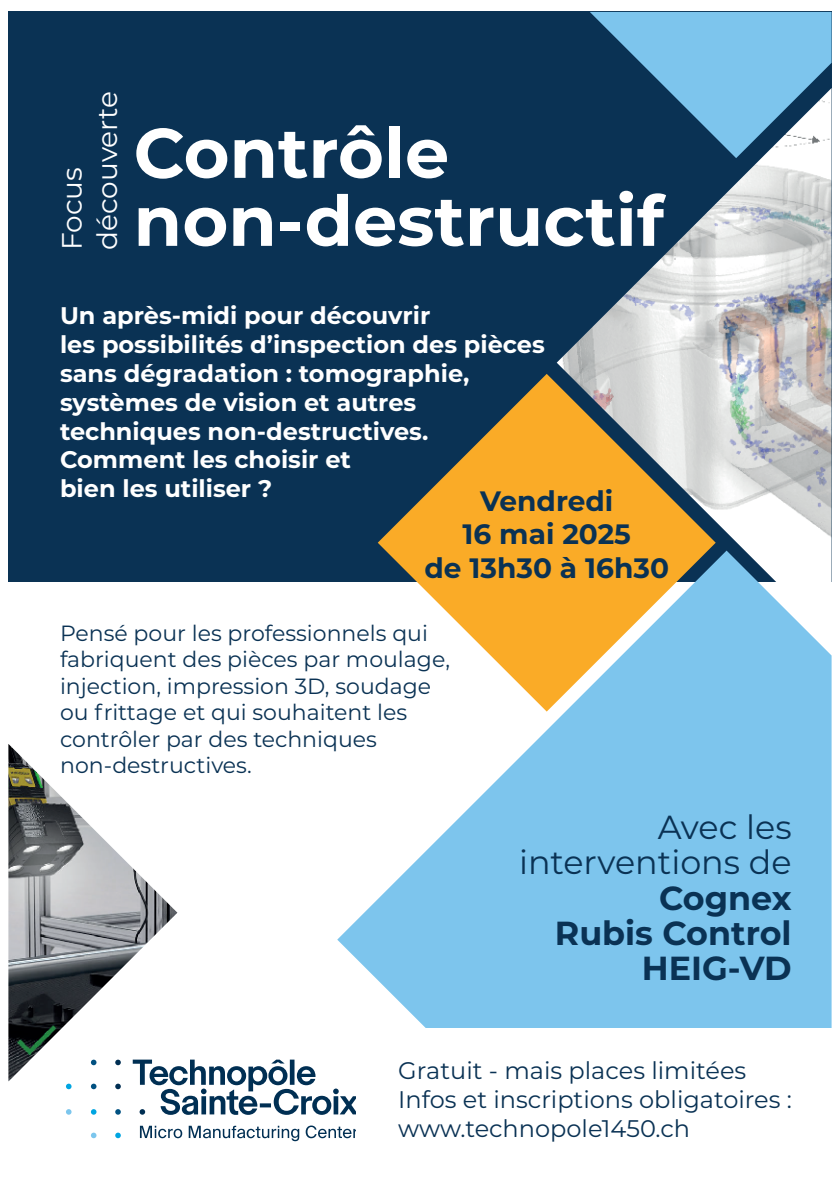
<style>
.page{position:relative;width:840px;height:1191px;background:#fff}
.page>*{position:absolute;margin:0;border:0;box-sizing:border-box;transform-origin:0 0}
.t1{font:700 70px/68px "Montserrat";color:#fff}
.t2{font:700 33.4px/35.2px "Montserrat";color:#0a3254;text-align:right}
.t3{font:33.4px/35.2px "Montserrat";color:#0a3254;text-align:right}
.t4{font:700 28px/33.6px "Montserrat";color:#0a3254;text-align:center}
.t5{font:28px/35.2px "Montserrat";color:#fff}
.t6{font:700 24px/28.8px "Montserrat";color:#fff}
.t7{font:24px/28.8px "Montserrat";color:#0a3254}
.t8{font:22px/26.4px "Montserrat";color:#0a3254}
</style>
<div class="page">
<img style="left:8px;top:744px;width:169px;height:337px">
<svg style="left:91px;top:1059px;width:5px;height:6px"></svg>
<svg style="left:91px;top:1083px;width:5px;height:6px"></svg>
<svg style="left:115px;top:1083px;width:6px;height:6px"></svg>
<svg style="left:91px;top:1132px;width:5px;height:6px"></svg>
<svg style="left:115px;top:1132px;width:6px;height:6px"></svg>
<svg style="left:115px;top:1059px;width:6px;height:6px"></svg>
<svg style="left:91px;top:1109px;width:5px;height:5px"></svg>
<svg style="left:115px;top:1109px;width:6px;height:5px"></svg>
<svg style="left:66px;top:1109px;width:5px;height:5px"></svg>
<svg style="left:66px;top:1083px;width:5px;height:6px"></svg>
<svg style="left:140px;top:1125px;width:196px;height:16px"></svg>
<svg style="left:133px;top:1059px;width:204px;height:55px"></svg>
<div style="left:8px;top:12px;width:823px;height:570px;background:#0a3254"></div>
<img style="left:556px;top:158px;width:275px;height:392px">
<svg style="left:377px;top:374px;width:338px;height:176px;fill:#faab27"></svg>
<svg style="left:337px;top:550px;width:494px;height:589px;fill:#7dc5ed"></svg>
<svg style="left:590px;top:12px;width:241px;height:146px"></svg>
<div style="left:356px;top:1028px;width:475px;height:151px;background:#fff"></div>
<p class="t5" style="left:53px;top:250px;width:160px;rotate:-90deg">Focus découverte</p>
<h1 class="t1" style="left:133px;top:115px;width:531px">Contrôle non-destructif</h1>
<p class="t6" style="left:60px;top:300px;width:486px">Un après-midi pour découvrir<br>les possibilités d’inspection des pièces sans dégradation : tomographie, systèmes de vision et autres techniques non-destructives.<br>Comment les choisir et<br>bien les utiliser ?</p>
<p class="t4" style="left:424px;top:482px;width:246px">Vendredi<br>16 mai 2025<br>de 13h30 à 16h30</p>
<p class="t8" style="left:60px;top:619px;width:391px">Pensé pour les professionnels qui fabriquent des pièces par moulage, injection, impression 3D, soudage ou frittage et qui souhaitent les contrôler par des techniques non-destructives.</p>
<h2 class="t3" style="left:518px;top:808px;width:274px">Avec les interventions de</h2>
<h2 class="t2" style="left:554px;top:878px;width:238px">Cognex<br>Rubis Control<br>HEIG-VD</h2>
<p class="t7" style="left:398px;top:1055px;width:395px">Gratuit - mais places limitées<br>Infos et inscriptions obligatoires : www.technopole1450.ch</p>
</div>
